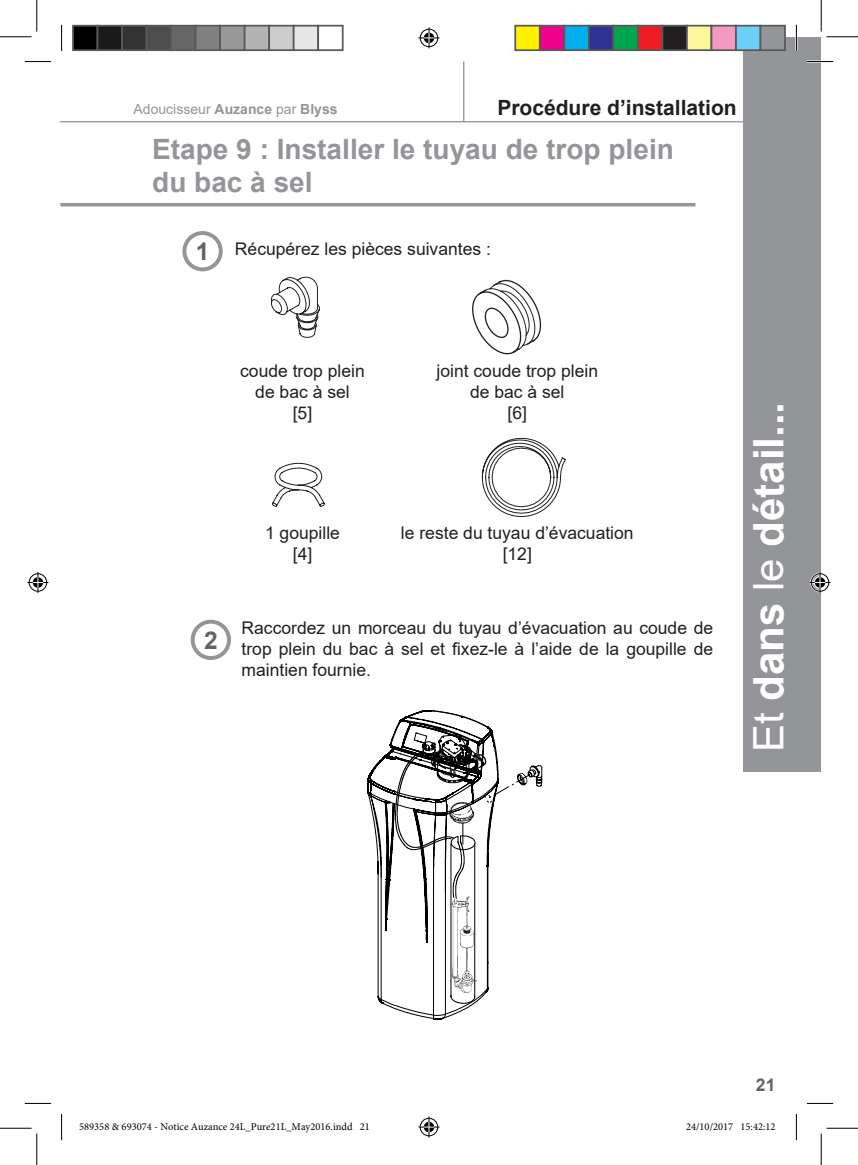
<style>
.page{position:relative;width:858px;height:1165px;background:#fff}
.page>*{position:absolute;margin:0;border:0;box-sizing:border-box;transform-origin:0 0}
.t1{font:700 42px "Arial";color:#fff}
.t2{font:700 28px/33.6px "Arial";color:#939598}
.t3{font:700 24.5px "Arial";color:#636366}
.t4{font:700 21px "Arial";color:#231f20}
.t5{font:17.5px/21px "Arial";color:#231f20;text-align:center}
.t6{font:700 17.5px "Arial";color:#636366}
.t7{font:14px "Arial";color:#939598}
.t8{font:10.5px "Minion Pro";color:#000}
.s1{font-weight:700}
.s2{font-weight:700;font-size:24.5px;color:#636366}
.s3{font-weight:400}
</style>
<div class="page">
<hr style="left:59px;top:121px;width:739px;height:1px;background:#939598">
<hr style="left:463px;top:62px;width:1px;height:59px;background:#939598">
<div style="left:743px;top:37px;width:78px;height:734px;background:#939598"></div>
<hr style="left:60px;top:203px;width:635px;height:3px;background:#939598">
<svg style="left:271px;top:277px;width:49px;height:61px"></svg>
<svg style="left:472px;top:280px;width:69px;height:74px"></svg>
<svg style="left:182px;top:231px;width:41px;height:40px"></svg>
<svg style="left:191px;top:620px;width:40px;height:40px"></svg>
<svg style="left:482px;top:438px;width:83px;height:79px"></svg>
<svg style="left:272px;top:463px;width:53px;height:44px"></svg>
<svg style="left:368px;top:710px;width:125px;height:309px"></svg>
<svg style="left:395px;top:734px;width:147px;height:269px"></svg>
<hr style="left:806px;top:60px;width:26px;height:3px;background:#fff">
<hr style="left:795px;top:25px;width:2px;height:26px;background:#fff">
<svg style="left:25px;top:61px;width:26px;height:1px"></svg>
<svg style="left:806px;top:61px;width:26px;height:1px"></svg>
<svg style="left:25px;top:1103px;width:26px;height:1px"></svg>
<svg style="left:806px;top:1103px;width:26px;height:1px"></svg>
<svg style="left:61px;top:25px;width:1px;height:26px"></svg>
<svg style="left:61px;top:1114px;width:1px;height:26px"></svg>
<svg style="left:795px;top:25px;width:1px;height:26px"></svg>
<svg style="left:795px;top:1114px;width:1px;height:26px"></svg>
<hr style="left:0;top:36px;width:32px;height:1px;background:#000">
<hr style="left:826px;top:36px;width:31px;height:1px;background:#000">
<hr style="left:0;top:1128px;width:32px;height:1px;background:#000">
<hr style="left:826px;top:1128px;width:31px;height:1px;background:#000">
<hr style="left:36px;top:0;width:1px;height:32px;background:#000">
<hr style="left:36px;top:1133px;width:1px;height:32px;background:#000">
<hr style="left:820px;top:0;width:1px;height:32px;background:#000">
<hr style="left:820px;top:1133px;width:1px;height:32px;background:#000">
<svg style="left:418px;top:27px;width:21px;height:21px"></svg>
<svg style="left:418px;top:1116px;width:21px;height:21px"></svg>
<svg style="left:27px;top:572px;width:21px;height:21px"></svg>
<svg style="left:809px;top:572px;width:21px;height:21px"></svg>
<div style="left:73px;top:26px;width:24px;height:24px;background:#000"></div>
<div style="left:72px;top:25px;width:26px;height:26px;border:2px solid #595959"></div>
<div style="left:97px;top:26px;width:25px;height:24px;background:#1a1a1a"></div>
<div style="left:97px;top:25px;width:26px;height:26px;border:2px solid #595959"></div>
<div style="left:122px;top:26px;width:24px;height:24px;background:#333"></div>
<div style="left:121px;top:25px;width:26px;height:26px;border:2px solid #595959"></div>
<div style="left:146px;top:26px;width:25px;height:24px;background:#4d4d4d"></div>
<div style="left:146px;top:25px;width:26px;height:26px;border:2px solid #595959"></div>
<div style="left:171px;top:26px;width:24px;height:24px;background:#666"></div>
<div style="left:170px;top:25px;width:26px;height:26px;border:2px solid #595959"></div>
<div style="left:195px;top:26px;width:25px;height:24px;background:#808080"></div>
<div style="left:195px;top:25px;width:26px;height:26px;border:2px solid #595959"></div>
<div style="left:220px;top:26px;width:24px;height:24px;background:#999"></div>
<div style="left:219px;top:25px;width:26px;height:26px;border:2px solid #595959"></div>
<div style="left:244px;top:26px;width:25px;height:24px;background:#b3b3b3"></div>
<div style="left:244px;top:25px;width:26px;height:26px;border:2px solid #595959"></div>
<div style="left:269px;top:26px;width:24px;height:24px;background:#ccc"></div>
<div style="left:268px;top:25px;width:26px;height:26px;border:2px solid #595959"></div>
<div style="left:293px;top:26px;width:25px;height:24px;background:#e6e6e6"></div>
<div style="left:293px;top:25px;width:26px;height:26px;border:2px solid #595959"></div>
<div style="left:317px;top:25px;width:26px;height:26px;border:2px solid #595959"></div>
<div style="left:515px;top:26px;width:24px;height:24px;background:#fff101"></div>
<div style="left:514px;top:25px;width:26px;height:26px;border:2px solid #595959"></div>
<div style="left:539px;top:26px;width:25px;height:24px;background:#ed028c"></div>
<div style="left:538px;top:25px;width:27px;height:26px;border:2px solid #595959"></div>
<div style="left:564px;top:26px;width:24px;height:24px;background:#00aeef"></div>
<div style="left:563px;top:25px;width:26px;height:26px;border:2px solid #595959"></div>
<div style="left:588px;top:26px;width:25px;height:24px;background:#2e3092"></div>
<div style="left:587px;top:25px;width:27px;height:26px;border:2px solid #595959"></div>
<div style="left:613px;top:26px;width:24px;height:24px;background:#00a54f"></div>
<div style="left:612px;top:25px;width:26px;height:26px;border:2px solid #595959"></div>
<div style="left:637px;top:26px;width:25px;height:24px;background:#ee1d23"></div>
<div style="left:636px;top:25px;width:27px;height:26px;border:2px solid #595959"></div>
<div style="left:662px;top:26px;width:24px;height:24px;background:#231f20"></div>
<div style="left:661px;top:25px;width:26px;height:26px;border:2px solid #595959"></div>
<div style="left:686px;top:26px;width:25px;height:24px;background:#fff79a"></div>
<div style="left:685px;top:25px;width:27px;height:26px;border:2px solid #595959"></div>
<div style="left:711px;top:26px;width:24px;height:24px;background:#f499c2"></div>
<div style="left:710px;top:25px;width:26px;height:26px;border:2px solid #595959"></div>
<div style="left:735px;top:26px;width:25px;height:24px;background:#6bcff6"></div>
<div style="left:734px;top:25px;width:27px;height:26px;border:2px solid #595959"></div>
<div style="left:760px;top:26px;width:24px;height:24px;background:#939598"></div>
<div style="left:759px;top:25px;width:26px;height:26px;border:2px solid #595959"></div>
<p class="t7" style="left:133px;top:99px;width:205px">Adoucisseur <span class="s1">Auzance</span> par <span class="s1">Blyss</span></p>
<p class="t4" style="left:497px;top:93px;width:241px">Procédure d’installation</p>
<h2 class="t2" style="left:152px;top:133px;width:523px">Etape 9 : Installer le tuyau de trop plein du bac à sel</h2>
<p class="t5" style="left:196px;top:238px;width:296px"><span class="s2">1</span> Récupérez les pièces suivantes :</p>
<p class="t5" style="left:240px;top:360px;width:126px">coude trop plein de bac à sel<br>[5]</p>
<p class="t5" style="left:436px;top:360px;width:163px">joint coude trop plein de bac à sel<br>[6]</p>
<p class="t5" style="left:265px;top:522px;width:76px">1 goupille [4]</p>
<p class="t5" style="left:401px;top:522px;width:234px">le reste du tuyau d’évacuation [12]</p>
<h3 class="t3" style="left:204px;top:623px;width:15px">2</h3>
<p class="t5" style="left:241px;top:617px;width:473px;text-align:justify">Raccordez un morceau du tuyau d’évacuation au coude de trop plein du bac à sel et fixez-le à l’aide de la goupille de maintien fournie.</p>
<h1 class="t1" style="left:739px;top:752px;width:352px;rotate:-90deg"><span class="s3">Et</span> dans <span class="s3">le</span> détail...</h1>
<p class="t6" style="left:755px;top:1073px;width:21px">21</p>
<p class="t8" style="left:79px;top:1119px;width:292px">589358 &amp; 693074 - Notice Auzance 24L_Pure21L_May2016.indd 21</p>
<p class="t8" style="left:685px;top:1119px;width:91px">24/10/2017 15:42:12</p>
</div>
